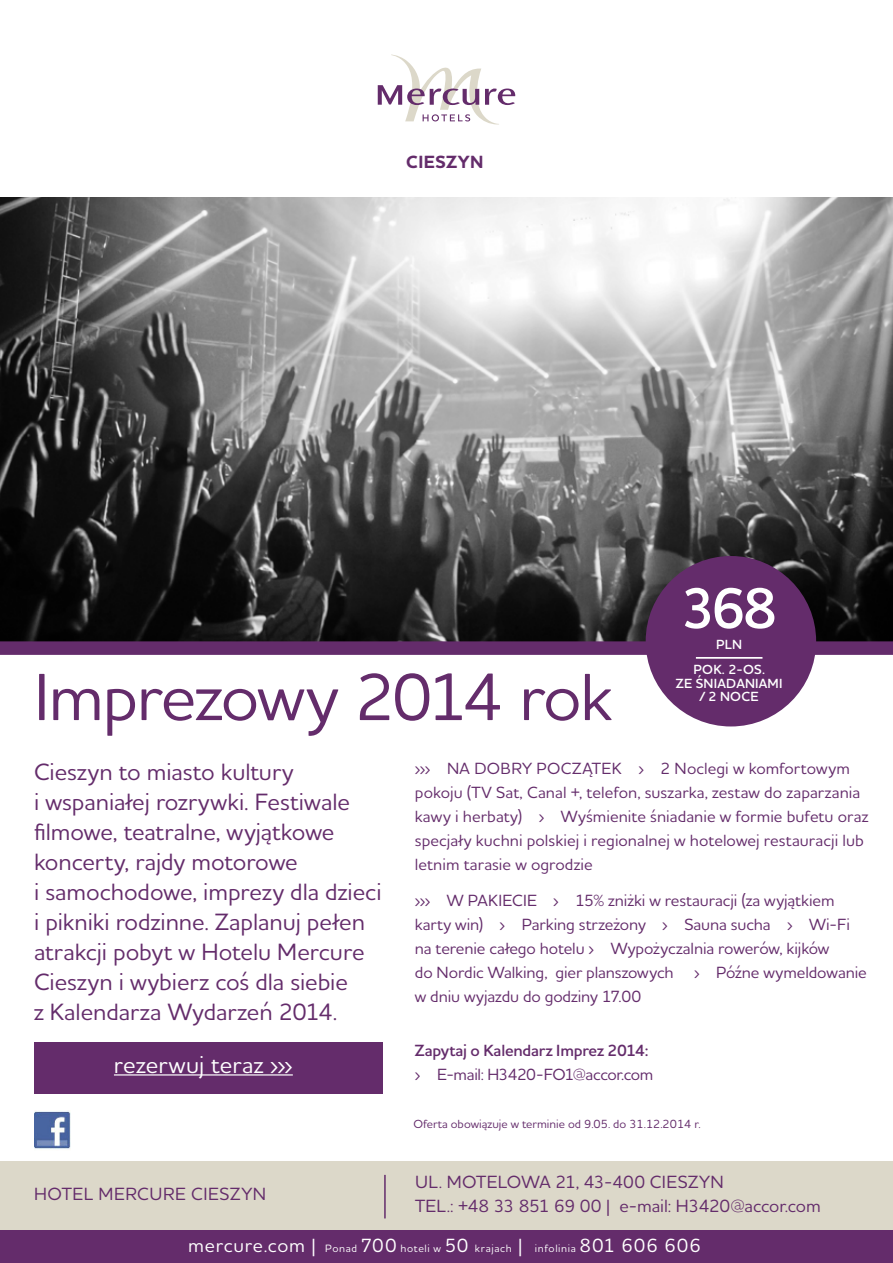
<style>
.page{position:relative;width:893px;height:1263px;background:#fff}
.page>*{position:absolute;margin:0;border:0;box-sizing:border-box;transform-origin:0 0}
.t1{font:500 67.8px "Houschka Alt Pro";letter-spacing:-.025em;color:#642c6b}
.t2{font:600 58.5px "Houschka Alt Pro";color:#fff}
.t3{font:500 24px/30px "Houschka Alt Pro";letter-spacing:-.005em;color:#642c6b}
.t4{font:500 24px "Houschka Alt Pro";letter-spacing:.01em;color:#fff}
.t5{font:500 18px "Houschka Alt Pro";letter-spacing:.015em;color:#642c6b}
.t6{font:500 18px "Houschka Alt Pro";letter-spacing:-.015em;color:#642c6b}
.t7{font:700 18px "Houschka Alt Pro";letter-spacing:.02em;color:#642c6b}
.t8{font:500 16.5px/24px "Houschka Alt Pro";color:#642c6b}
.t9{font:600 16.5px/24px "Houschka Alt Pro";letter-spacing:-.015em;color:#642c6b}
.t10{font:600 13.5px "Houschka Alt Pro";letter-spacing:.015em;color:#fff}
.t11{font:500 12px "Houschka Alt Pro";color:#642c6b}
.t12{font:500 10.8px "Houschka Alt Pro";letter-spacing:.06em;color:#fff}
.s1{font-weight:500}
.s2{font-size:19.5px}
</style>
<div class="page">
<img style="left:0;top:198px;width:893px;height:443px">
<svg style="left:378px;top:54px;width:137px;height:70px"></svg>
<div style="left:0;top:641px;width:893px;height:14px;background:#642c6b"></div>
<div style="left:0;top:1230px;width:893px;height:33px;background:#642c6b"></div>
<div style="left:0;top:1162px;width:893px;height:68px;background:#dcd8c9"></div>
<hr style="left:384px;top:1175px;width:2px;height:43px;background:#642c6b">
<div style="left:646px;top:556px;width:170px;height:170px;background:#642c6b;border-radius:50%"></div>
<hr style="left:696px;top:657px;width:66px;height:2px;background:#fff">
<div style="left:34px;top:1042px;width:348px;height:52px;background:#642c6b"></div>
<hr style="left:114px;top:1074px;width:179px;height:1px;background:#fff">
<img style="left:34px;top:1111px;width:36px;height:38px">
<p class="t7" style="left:406px;top:150px;width:79px">CIESZYN</p>
<p class="t2" style="left:681px;top:571px;width:98px">368</p>
<p class="t10" style="left:716px;top:635px;width:27px">PLN</p>
<p class="t10" style="left:693px;top:661px;width:73px">POK. 2-OS.</p>
<p class="t10" style="left:676px;top:674px;width:108px">ZE ŚNIADANIAMI</p>
<p class="t10" style="left:700px;top:688px;width:60px">/ 2 NOCE</p>
<p class="t1" style="left:34px;top:654px;width:580px">Imprezowy 2014 rok</p>
<p class="t3" style="left:34px;top:756px;width:349px">Cieszyn to miasto kultury<br>i wspaniałej rozrywki. Festiwale filmowe, teatralne, wyjątkowe koncerty, rajdy motorowe<br>i samochodowe, imprezy dla dzieci i pikniki rodzinne. Zaplanuj pełen atrakcji pobyt w Hotelu Mercure<br>Cieszyn i wybierz coś dla siebie<br>z Kalendarza Wydarzeń 2014.</p>
<p class="t8" style="left:415px;top:756px;width:455px">››› NA DOBRY POCZĄTEK › 2 Noclegi w komfortowym pokoju (TV Sat, Canal +, telefon, suszarka, zestaw do zaparzania kawy i herbaty) › Wyśmienite śniadanie w formie bufetu oraz specjały kuchni polskiej i regionalnej w hotelowej restauracji lub letnim tarasie w ogrodzie</p>
<p class="t8" style="left:415px;top:888px;width:453px">››› W PAKIECIE › 15% zniżki w restauracji (za wyjątkiem karty win) › Parking strzeżony › Sauna sucha › Wi-Fi na terenie całego hotelu › Wypożyczalnia rowerów, kijków<br>do Nordic Walking, gier planszowych › Późne wymeldowanie w dniu wyjazdu do godziny 17.00</p>
<p class="t9" style="left:415px;top:1038px;width:240px">Zapytaj o Kalendarz Imprez 2014: <span class="s1">› E-mail: H3420-FO1@accor.com</span></p>
<p class="t11" style="left:414px;top:1116px;width:289px">Oferta obowiązuje w terminie od 9.05. do 31.12.2014 r.</p>
<p class="t4" style="left:114px;top:1049px;width:180px">rezerwuj teraz ›››</p>
<p class="t5" style="left:415px;top:1170px;width:310px">UL. MOTELOWA 21, 43-400 CIESZYN</p>
<p class="t6" style="left:415px;top:1194px;width:407px">TEL.: +48 33 851 69 00 | e-mail: H3420@accor.com</p>
<p class="t5" style="left:34px;top:1182px;width:234px">HOTEL MERCURE CIESZYN</p>
<p class="t12" style="left:188px;top:1241px;width:514px"><span class="s2">mercure.com |</span> Ponad <span class="s2">700</span> hoteli w <span class="s2">50</span> krajach <span class="s2">|</span> infolinia <span class="s2">801 606 606</span></p>
</div>
